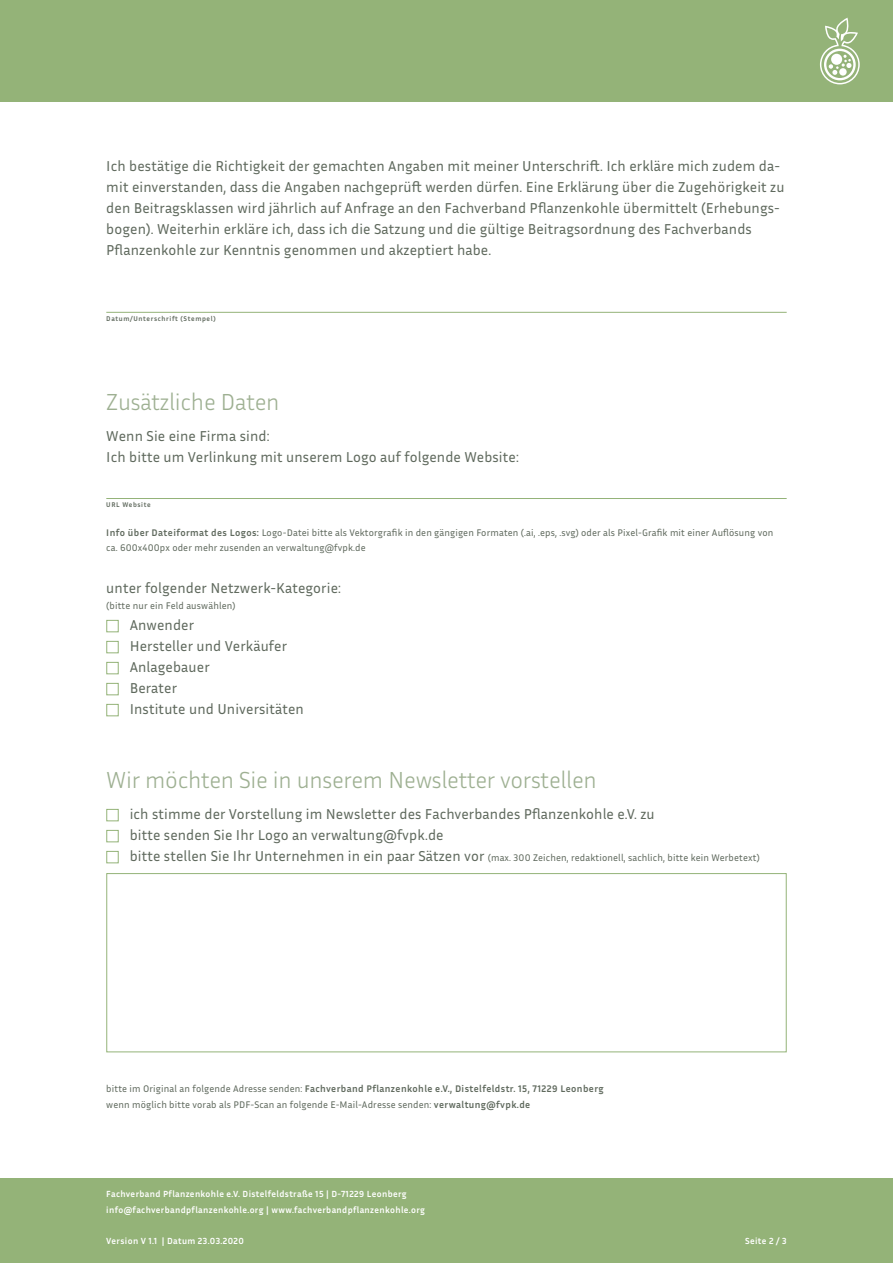
<style>
.page{position:relative;width:893px;height:1263px;background:#fff}
.page>*{position:absolute;margin:0;border:0;box-sizing:border-box;transform-origin:0 0}
.t1{font:300 23.55px "Inria Sans";letter-spacing:-.01em;color:#9eb092}
.t2{font:14.55px/21px "Inria Sans";letter-spacing:.01em;color:#5f695d}
.t3{font:9.75px/15.8px "Inria Sans";letter-spacing:.015em;color:#5f695d}
.t4{font:700 9px/15.8px "Inria Sans";letter-spacing:.04em;color:#fff}
.t5{font:700 6.9px "Inria Sans";letter-spacing:.09em;color:#5f695d}
.s1{font-weight:700}
.s2{font-size:14.55px}
</style>
<div class="page">
<div style="left:0;top:0;width:893px;height:102px;background:#94b378"></div>
<svg style="left:820px;top:18px;width:40px;height:66px"></svg>
<div style="left:0;top:1178px;width:893px;height:85px;background:#94b378"></div>
<hr style="left:106px;top:312px;width:681px;height:1px;background:#94b378">
<hr style="left:106px;top:498px;width:681px;height:1px;background:#94b378">
<div style="left:106px;top:620px;width:13px;height:12px;border:1px solid #94b378"></div>
<div style="left:106px;top:641px;width:13px;height:12px;border:1px solid #94b378"></div>
<div style="left:106px;top:662px;width:13px;height:12px;border:1px solid #94b378"></div>
<div style="left:106px;top:683px;width:13px;height:12px;border:1px solid #94b378"></div>
<div style="left:106px;top:704px;width:13px;height:12px;border:1px solid #94b378"></div>
<div style="left:106px;top:809px;width:13px;height:12px;border:1px solid #94b378"></div>
<div style="left:106px;top:830px;width:13px;height:12px;border:1px solid #94b378"></div>
<div style="left:106px;top:851px;width:13px;height:12px;border:1px solid #94b378"></div>
<div style="left:106px;top:873px;width:681px;height:179px;border:1px solid #94b378"></div>
<p class="t2" style="left:106px;top:155px;width:680px">Ich bestätige die Richtigkeit der gemachten Angaben mit meiner Unterschrift. Ich erkläre mich zudem da&shy;mit einverstanden, dass die Angaben nachgeprüft werden dürfen. Eine Erklärung über die Zugehörigkeit zu den Beitragsklassen wird jährlich auf Anfrage an den Fachverband Pflanzenkohle übermittelt (Erhebungs&shy;bogen). Weiterhin erkläre ich, dass ich die Satzung und die gültige Beitragsordnung des Fachverbands Pflanzenkohle zur Kenntnis genommen und akzeptiert habe.</p>
<p class="t5" style="left:106px;top:314px;width:111px">Datum/Unterschrift (Stempel)</p>
<h1 class="t1" style="left:106px;top:386px;width:175px">Zusätzliche Daten</h1>
<p class="t2" style="left:106px;top:425px;width:414px">Wenn Sie eine Firma sind:<br>Ich bitte um Verlinkung mit unserem Logo auf folgende Website:</p>
<p class="t5" style="left:106px;top:500px;width:46px">URL Website</p>
<p class="t3" style="left:106px;top:524px;width:669px"><span class="s1">Info über Dateiformat des Logos:</span> Logo-Datei bitte als Vektorgrafik in den gängigen Formaten (.ai, .eps, .svg) oder als Pixel-Grafik mit einer Auflösung von ca. 600x400px oder mehr zusenden an verwaltung@fvpk.de</p>
<p class="t2" style="left:106px;top:577px;width:236px">unter folgender Netzwerk-Kategorie:</p>
<p class="t3" style="left:106px;top:598px;width:131px">(bitte nur ein Feld auswählen)</p>
<p class="t2" style="left:130px;top:614px;width:176px">Anwender<br>Hersteller und Verkäufer<br>Anlagebauer<br>Berater<br>Institute und Universitäten</p>
<h1 class="t1" style="left:106px;top:764px;width:492px">Wir möchten Sie in unserem Newsletter vorstellen</h1>
<p class="t2" style="left:130px;top:803px;width:526px">ich stimme der Vorstellung im Newsletter des Fachverbandes Pflanzenkohle e.V. zu bitte senden Sie Ihr Logo an verwaltung@fvpk.de</p>
<p class="t3" style="left:130px;top:850px;width:631px"><span class="s2">bitte stellen Sie Ihr Unternehmen in ein paar Sätzen vor</span> (max. 300 Zeichen, redaktionell, sachlich, bitte kein Werbetext)</p>
<p class="t3" style="left:106px;top:1081px;width:499px">bitte im Original an folgende Adresse senden: <span class="s1">Fachverband Pflanzenkohle e.V., Distelfeldstr. 15, 71229 Leonberg </span>wenn möglich bitte vorab als PDF-Scan an folgende E-Mail-Adresse senden: <span class="s1">verwaltung@fvpk.de</span></p>
<p class="t4" style="left:106px;top:1186px;width:320px">Fachverband Pflanzenkohle e.V. Distelfeldstraße 15 | D-71229 Leonberg info@fachverbandpflanzenkohle.org | www.fachverbandpflanzenkohle.org</p>
<p class="t4" style="left:106px;top:1233px;width:139px">Version V 1.1 | Datum 23.03.2020</p>
<p class="t4" style="left:745px;top:1233px;width:43px">Seite 2 / 3</p>
</div>
